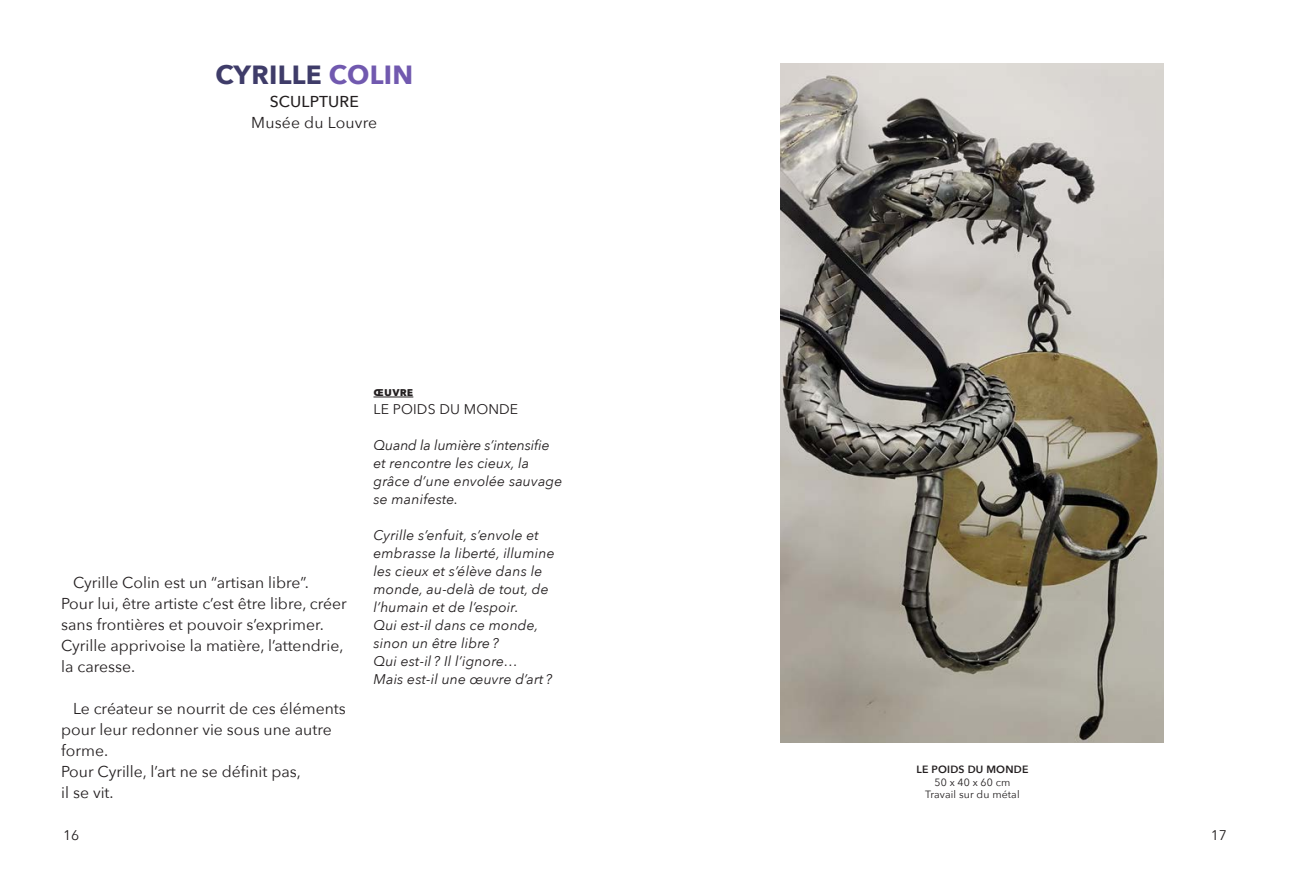
<style>
.page{position:relative;width:1290px;height:893px;background:#fff}
.page>*{position:absolute;margin:0;border:0;box-sizing:border-box;transform-origin:0 0}
.nom_artiste{font:700 26.25px "Avenir Next";letter-spacing:.01em;color:#3f3c69}
.musee{font:15.75px/21px "Avenir Next";color:#231f20}
.medium{font:500 15.75px "Avenir Next";letter-spacing:.01em;color:#231f20}
.explication_oeuvre{font:italic 14px/18px "Avenir Next";letter-spacing:.01em;color:#231f20}
.explication_oeuvre-2{font:italic 14px "Avenir Next";letter-spacing:-.01em;color:#231f20}
.explication_oeuvre-3{font:14px "Avenir Next";letter-spacing:.01em;color:#231f20}
.mot_oeuvre{font:700 12.25px "Avenir Next";letter-spacing:.02em;color:#231f20}
.legendes_oeuvre{font:10.5px "Avenir Next";letter-spacing:.01em;color:#231f20}
.legendes_oeuvre-2{font:600 10.5px "Avenir Next";letter-spacing:.02em;color:#231f20}
.s1{color:#7159af}
</style>
<div class="page">
<img style="left:780px;top:63px;width:384px;height:679px">
<hr style="left:373px;top:397px;width:40px;height:1px;background:#231f20">
<p class="nom_artiste" style="left:215px;top:52px;width:199px">CYRILLE <span class="s1">COLIN</span></p>
<p class="medium" style="left:270px;top:88px;width:91px">SCULPTURE</p>
<p class="musee" style="left:251px;top:111px;width:127px">Musée du Louvre</p>
<p class="musee" style="left:61px;top:571px;width:287px;text-indent:12px">Cyrille Colin est un “artisan libre”.<br>Pour lui, être artiste c’est être libre, créer sans frontières et pouvoir s’exprimer.<br>Cyrille apprivoise la matière, l’attendrie, la caresse.</p>
<p class="musee" style="left:61px;top:697px;width:286px;text-indent:12px">Le créateur se nourrit de ces éléments pour leur redonner vie sous une autre forme.<br>Pour Cyrille, l’art ne se définit pas,<br>il se vit.</p>
<p class="mot_oeuvre" style="left:373px;top:381px;width:41px">œuvre</p>
<p class="explication_oeuvre-3" style="left:373px;top:397px;width:146px">LE POIDS DU MONDE</p>
<p class="explication_oeuvre-2" style="left:373px;top:433px;width:178px">Quand la lumière s’intensifie</p>
<p class="explication_oeuvre" style="left:373px;top:454px;width:190px">et rencontre les cieux, la grâce d’une envolée sauvage se manifeste.</p>
<p class="explication_oeuvre" style="left:373px;top:526px;width:183px">Cyrille s’enfuit, s’envole et embrasse la liberté, illumine les cieux et s’élève dans le monde, au-delà de tout, de l’humain et de l’espoir.</p>
<p class="explication_oeuvre" style="left:373px;top:616px;width:166px">Qui est-il dans ce monde, sinon un être libre ?</p>
<p class="explication_oeuvre" style="left:373px;top:652px;width:146px">Qui est-il ? Il l’ignore…</p>
<p class="explication_oeuvre" style="left:373px;top:670px;width:180px">Mais est-il une œuvre d’art ?</p>
<p class="legendes_oeuvre-2" style="left:916px;top:760px;width:114px">LE POIDS DU MONDE</p>
<p class="legendes_oeuvre" style="left:934px;top:773px;width:77px">50 x 40 x 60 cm</p>
<p class="legendes_oeuvre" style="left:925px;top:786px;width:96px">Travail sur du métal</p>
<p class="explication_oeuvre-3" style="left:63px;top:823px;width:18px">16</p>
<p class="explication_oeuvre-3" style="left:1211px;top:823px;width:18px">17</p>
</div>
